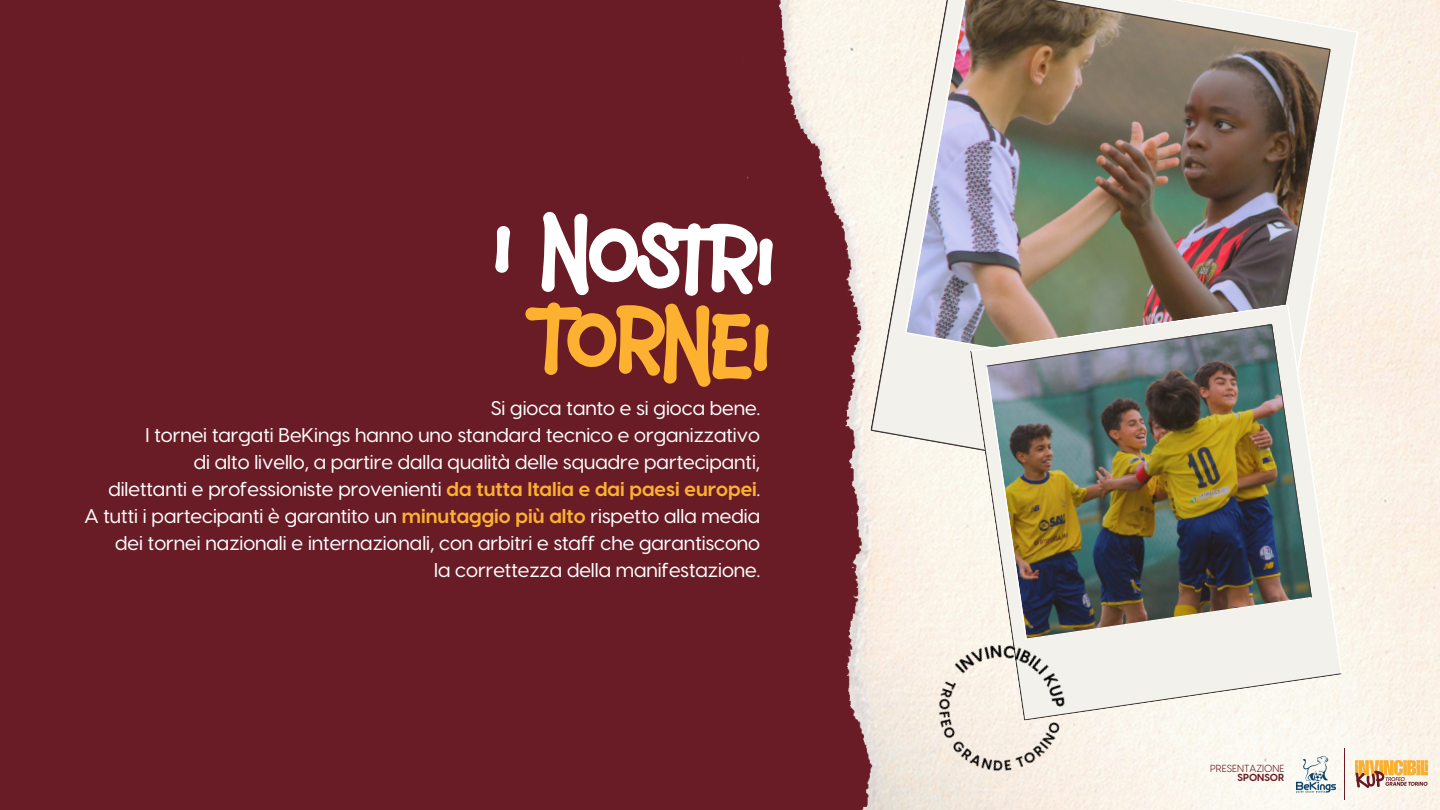
<style>
.page{position:relative;width:1440px;height:810px;background:#691c26}
.page>*{position:absolute;margin:0;border:0;box-sizing:border-box;transform-origin:0 0}
.t1{font:96.1px/85.7px "Microphone Check";color:#fff;text-align:center}
.t2{font:500 19.8px/27px "Visby CF";color:#fff;text-align:right}
.t3{font:10.1px "Visby CF";color:#691c26}
.t4{font:700 10.1px "Visby CF";color:#691c26}
.s1{color:#fcb131}
.s2{font-weight:700;color:#fcb131}
</style>
<div class="page">
<img style="left:747px;top:0;width:693px;height:810px">
<div style="left:870px;top:0;width:35px;height:502px;background:#faf5eb"></div>
<img style="left:905px;top:0;width:454px;height:502px">
<svg style="left:1086px;top:674px;width:256px;height:46px;fill:#faf5eb"></svg>
<img style="left:970px;top:304px;width:372px;height:370px">
<hr style="left:1344px;top:749px;width:1px;height:51px;background:#691c26">
<img style="left:1356px;top:761px;width:72px;height:27px">
<img style="left:1297px;top:756px;width:38px;height:36px">
<img style="left:916px;top:625px;width:170px;height:170px">
<h1 class="t1" style="left:495px;top:217px;width:285px;rotate:3deg">I NOSTRI<br><span class="s1">TORNEI</span></h1>
<p class="t2" style="left:84px;top:394px;width:677px">Si gioca tanto e si gioca bene.<br>I tornei targati BeKings hanno uno standard tecnico e organizzativo<br>di alto livello, a partire dalla qualità delle squadre partecipanti,<br>dilettanti e professioniste provenienti <span class="s2">da tutta Italia e dai paesi europei</span>.<br>A tutti i partecipanti è garantito un <span class="s2">minutaggio più alto</span> rispetto alla media dei tornei nazionali e internazionali, con arbitri e staff che garantiscono<br>la correttezza della manifestazione.</p>
<p class="t3" style="left:1210px;top:764px;width:76px">PRESENTAZIONE</p>
<p class="t4" style="left:1238px;top:773px;width:48px">SPONSOR</p>
</div>
